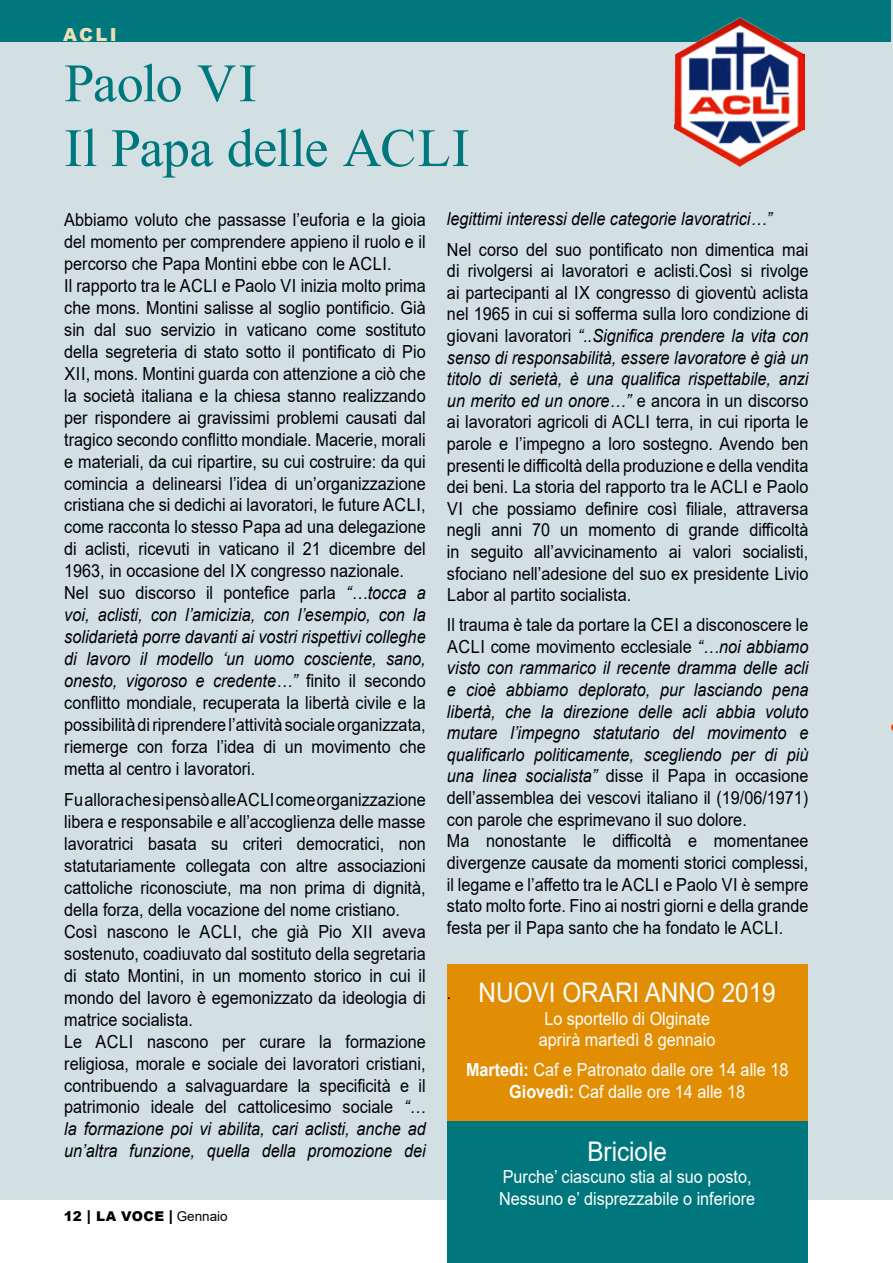
<style>
.page{position:relative;width:893px;height:1263px;background:#fff}
.page>*{position:absolute;margin:0;border:0;box-sizing:border-box;transform-origin:0 0}
.t1{font:54px/64.8px "Times New Roman";letter-spacing:-.01em;color:#00777c}
.t2{font:27px "Arial";color:#fff;scale:.9 1}
.t3{font:18px/22px "Arial";color:#000;scale:.9 1}
.t4{font:18px/21.6px "Arial";color:#fff;text-align:center;scale:.9 1}
.t5{font:italic 18px "Arial";color:#000;scale:.9 1}
.t6{font:900 18px "Arial";color:#ecdeb5}
.t7{font:900 13.5px "Arial";letter-spacing:.035em;color:#000}
.s1{font-style:italic}
.s2{font-size:15px}
.s3{font-weight:400}
.s4{font-weight:700}
</style>
<div class="page">
<div style="left:0;top:0;width:893px;height:1199px;background:#d2e0e3"></div>
<div style="left:447px;top:1084px;width:361px;height:179px;background:#00777c"></div>
<div style="left:447px;top:964px;width:361px;height:156px;background:#e28e04"></div>
<div style="left:0;top:0;width:891px;height:41px;background:#00777c"></div>
<img style="left:674px;top:18px;width:131px;height:149px">
<p class="t6" style="left:63px;top:22px;width:55px">ACLI</p>
<h1 class="t1" style="left:64px;top:49px;width:407px">Paolo VI<br>Il Papa delle ACLI</h1>
<p class="t3" style="left:64px;top:208px;width:403px">Abbiamo voluto che passasse l’euforia e la gioia del momento per comprendere appieno il ruolo e il percorso che Papa Montini ebbe con le ACLI.<br>Il rapporto tra le ACLI e Paolo VI inizia molto prima che mons. Montini salisse al soglio pontificio. Già sin dal suo servizio in vaticano come sostituto della segreteria di stato sotto il pontificato di Pio XII, mons. Montini guarda con attenzione a ciò che la società italiana e la chiesa stanno realizzando per rispondere ai gravissimi problemi causati dal tragico secondo conflitto mondiale. Macerie, morali e materiali, da cui ripartire, su cui costruire: da qui comincia a delinearsi l’idea di un’organizzazione cristiana che si dedichi ai lavoratori, le future ACLI, come racconta lo stesso Papa ad una delegazione di aclisti, ricevuti in vaticano il 21 dicembre del 1963, in occasione del IX congresso nazionale.<br>Nel suo discorso il pontefice parla <span class="s1">“…tocca a voi, aclisti, con l’amicizia, con l’esempio, con la solidarietà porre davanti ai vostri rispettivi colleghe di lavoro il modello ‘un uomo cosciente, sano, onesto, vigoroso e credente…”</span> finito il secondo conflitto mondiale, recuperata la libertà civile e la possibilità di riprendere l’attività sociale organizzata, riemerge con forza l’idea di un movimento che metta al centro i lavoratori.</p>
<p class="t3" style="left:64px;top:788px;width:403px">Fu allora che si pensò alle ACLI come organizzazione libera e responsabile e all’accoglienza delle masse lavoratrici basata su criteri democratici, non statutariamente collegata con altre associazioni cattoliche riconosciute, ma non prima di dignità, della forza, della vocazione del nome cristiano.<br>Così nascono le ACLI, che già Pio XII aveva sostenuto, coadiuvato dal sostituto della segretaria di stato Montini, in un momento storico in cui il mondo del lavoro è egemonizzato da ideologia di matrice socialista.<br>Le ACLI nascono per curare la formazione religiosa, morale e sociale dei lavoratori cristiani, contribuendo a salvaguardare la specificità e il patrimonio ideale del cattolicesimo sociale <span class="s1">“… la formazione poi vi abilita, cari aclisti, anche ad un’altra funzione, quella della promozione dei</span></p>
<p class="t7" style="left:64px;top:1206px;width:166px">12 <span class="s2">|</span> LA VOCE <span class="s2">|</span> <span class="s3">Gennaio</span></p>
<p class="t5" style="left:447px;top:207px;width:363px">legittimi interessi delle categorie lavoratrici…”</p>
<p class="t3" style="left:447px;top:238px;width:403px;line-height:21.6px;text-align:justify">Nel corso del suo pontificato non dimentica mai di rivolgersi ai lavoratori e aclisti.Così si rivolge ai partecipanti al IX congresso di gioventù aclista nel 1965 in cui si sofferma sulla loro condizione di giovani lavoratori <span class="s1">“..Significa prendere la vita con senso di responsabilità, essere lavoratore è già un titolo di serietà, è una qualifica rispettabile, anzi un merito ed un onore…”</span> e ancora in un discorso ai lavoratori agricoli di ACLI terra, in cui riporta le parole e l’impegno a loro sostegno. Avendo ben presenti le difficoltà della produzione e della vendita dei beni. La storia del rapporto tra le ACLI e Paolo VI che possiamo definire così filiale, attraversa negli anni 70 un momento di grande difficoltà in seguito all’avvicinamento ai valori socialisti, sfociano nell’adesione del suo ex presidente Livio Labor al partito socialista.</p>
<p class="t3" style="left:447px;top:614px;width:403px;line-height:21.6px">Il trauma è tale da portare la CEI a disconoscere le ACLI come movimento ecclesiale <span class="s1">“…noi abbiamo visto con rammarico il recente dramma delle acli e cioè abbiamo deplorato, pur lasciando pena libertà, che la direzione delle acli abbia voluto mutare l’impegno statutario del movimento e qualificarlo politicamente, scegliendo per di più una linea socialista”</span> disse il Papa in occasione dell’assemblea dei vescovi italiano il (19/06/1971) con parole che esprimevano il suo dolore.<br>Ma nonostante le difficoltà e momentanee divergenze causate da momenti storici complessi, il legame e l’affetto tra le ACLI e Paolo VI è sempre stato molto forte. Fino ai nostri giorni e della grande festa per il Papa santo che ha fondato le ACLI.</p>
<p class="t3" style="left:447px;top:981px;width:7px">.</p>
<h2 class="t2" style="left:479px;top:974px;width:332px">NUOVI ORARI ANNO 2019</h2>
<p class="t4" style="left:539px;top:1007px;width:198px">Lo sportello di Olginate aprirà martedì 8 gennaio</p>
<p class="t4" style="left:466px;top:1059px;width:360px"><span class="s4">Martedì:</span> Caf e Patronato dalle ore 14 alle 18<br><span class="s4">Giovedì:</span> Caf dalle ore 14 alle 18</p>
<h2 class="t2" style="left:587px;top:1133px;width:90px">Briciole</h2>
<p class="t4" style="left:499px;top:1166px;width:286px;text-align:left">Purche’ ciascuno stia al suo posto,<br>Nessuno e’ disprezzabile o inferiore</p>
</div>
